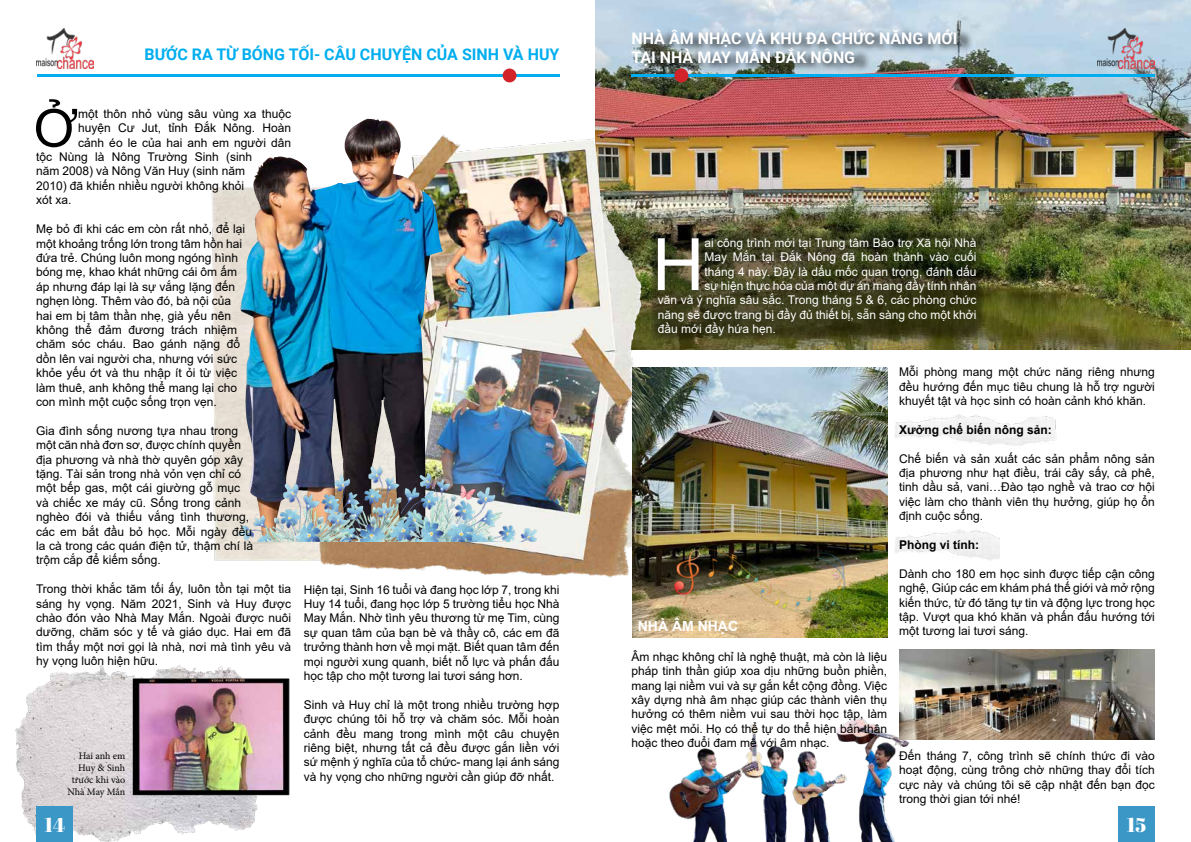
<style>
.page{position:relative;width:1191px;height:842px;background:#fff}
.page>*{position:absolute;margin:0;border:0;box-sizing:border-box;transform-origin:0 0}
.t1{font:72.4px "Arial";color:#fff}
.t2{font:52.2px "Arial";color:#000}
.t3{font:20px "Abril Fatface";color:#fff}
.t4{font:700 16px/19.2px "Roboto";color:#fff}
.t5{font:700 16px "Roboto";color:#00aeef}
.t6{font:700 14px "Arial";color:#fff}
.t7{font:12px/14.4px "Arial";color:#000;text-align:justify}
.t8{font:12px "Arial";color:#fff}
.t9{font:700 12px "Arial";color:#000}
.t10{font:10px/12px "Minion Pro";color:#000;text-align:right}
</style>
<div class="page">
<img style="left:595px;top:0;width:596px;height:350px">
<img style="left:211px;top:127px;width:447px;height:451px">
<img style="left:238px;top:119px;width:205px;height:339px">
<img style="left:224px;top:458px;width:327px;height:84px">
<img style="left:15px;top:665px;width:243px;height:177px">
<div style="left:637px;top:27px;width:336px;height:48px;background:#000;opacity:.75"></div>
<img style="left:130px;top:677px;width:160px;height:120px">
<img style="left:632px;top:367px;width:255px;height:271px">
<img style="left:653px;top:533px;width:213px;height:92px">
<svg style="left:651px;top:230px;width:333px;height:109px;background:#3b3c1c"></svg>
<img style="left:877px;top:405px;width:180px;height:48px">
<img style="left:877px;top:520px;width:122px;height:48px">
<img style="left:669px;top:718px;width:242px;height:124px">
<img style="left:899px;top:649px;width:256px;height:90px">
<div style="left:36px;top:806px;width:37px;height:36px;background:#3b98c6"></div>
<div style="left:1118px;top:806px;width:37px;height:36px;background:#3b98c6"></div>
<img style="left:36px;top:29px;width:58px;height:39px">
<img style="left:1097px;top:29px;width:58px;height:39px">
<hr style="left:36px;top:74px;width:523px;height:3px;background:#00aeef">
<div style="left:502px;top:69px;width:14px;height:13px;background:#d2232a;border-radius:50%"></div>
<hr style="left:631px;top:74px;width:524px;height:3px;background:#00aeef">
<div style="left:674px;top:69px;width:14px;height:13px;background:#d2232a;border-radius:50%"></div>
<h3 class="t5" style="left:145px;top:43px;width:416px">BƯỚC RA TỪ BÓNG TỐI- CÂU CHUYỆN CỦA SINH VÀ HUY</h3>
<h3 class="t4" style="left:631px;top:28px;width:327px">NHÀ ÂM NHẠC VÀ KHU ĐA CHỨC NĂNG MỚI<br>TẠI NHÀ MAY MẮN ĐẮK NÔNG</h3>
<h2 class="t2" style="left:33px;top:92px;width:46px">Ở</h2>
<p class="t7" style="left:78px;top:106px;width:214px">một thôn nhỏ vùng sâu vùng xa thuộc</p>
<p class="t7" style="left:78px;top:121px;width:214px">huyện Cư Jut, tỉnh Đắk Nông. Hoàn</p>
<p class="t7" style="left:78px;top:135px;width:214px">cảnh éo le của hai anh em người dân</p>
<p class="t7" style="left:36px;top:150px;width:217px">tộc Nùng là Nông Trường Sinh (sinh</p>
<p class="t7" style="left:36px;top:164px;width:210px">năm 2008) và Nông Văn Huy (sinh năm</p>
<p class="t7" style="left:36px;top:178px;width:209px">2010) đã khiến nhiều người không khỏi</p>
<p class="t7" style="left:36px;top:193px;width:37px">xót xa.</p>
<p class="t7" style="left:36px;top:222px;width:210px;text-align:left">Mẹ bỏ đi khi các em còn rất nhỏ, để lại một khoảng trống lớn trong tâm hồn hai đứa trẻ. Chúng luôn mong ngóng hình bóng mẹ, khao khát những cái ôm ấm áp nhưng đáp lại là sự vắng lặng đến nghẹn lòng. Thêm vào đó, bà nội của hai em bị tâm thần nhẹ, già yếu nên không thể đảm đương trách nhiệm chăm sóc cháu. Bao gánh nặng đổ dồn lên vai người cha, nhưng với sức khỏe yếu ớt và thu nhập ít ỏi từ việc làm thuê, anh không thể mang lại cho con mình một cuộc sống trọn vẹn.</p>
<p class="t7" style="left:36px;top:423px;width:218px;text-align:left">Gia đình sống nương tựa nhau trong một căn nhà đơn sơ, được chính quyền địa phương và nhà thờ quyên góp xây tặng. Tài sản trong nhà vỏn vẹn chỉ có một bếp gas, một cái giường gỗ mục và chiếc xe máy cũ. Sống trong cảnh nghèo đói và thiếu vắng tình thương, các em bắt đầu bỏ học. Mỗi ngày đều la cà trong các quán điện tử, thậm chí là trộm cắp để kiếm sống.</p>
<p class="t7" style="left:36px;top:582px;width:256px">Trong thời khắc tăm tối ấy, luôn tồn tại một tia sáng hy vọng. Năm 2021, Sinh và Huy được chào đón vào Nhà May Mắn. Ngoài được nuôi dưỡng, chăm sóc y tế và giáo dục. Hai em đã tìm thấy một nơi gọi là nhà, nơi mà tình yêu và hy vọng luôn hiện hữu.</p>
<h1 class="t1" style="left:652px;top:215px;width:54px">H</h1>
<p class="t8" style="left:704px;top:234px;width:274px">ai công trình mới tại Trung tâm Bảo trợ Xã hội Nhà</p>
<p class="t8" style="left:704px;top:249px;width:274px">May Mắn tại Đắk Nông đã hoàn thành vào cuối</p>
<p class="t8" style="left:704px;top:263px;width:274px">tháng 4 này. Đây là dấu mốc quan trọng, đánh dấu</p>
<p class="t8" style="left:704px;top:278px;width:274px">sự hiện thực hóa của một dự án mang đầy tính nhân</p>
<p class="t8" style="left:658px;top:292px;width:320px">văn và ý nghĩa sâu sắc. Trong tháng 5 &amp; 6, các phòng chức</p>
<p class="t8" style="left:658px;top:306px;width:320px">năng sẽ được trang bị đầy đủ thiết bị, sẵn sàng cho một khởi</p>
<p class="t8" style="left:658px;top:321px;width:119px">đầu mới đầy hứa hẹn.</p>
<p class="t7" style="left:899px;top:365px;width:257px">Mỗi phòng mang một chức năng riêng nhưng đều hướng đến mục tiêu chung là hỗ trợ người khuyết tật và học sinh có hoàn cảnh khó khăn.</p>
<p class="t9" style="left:899px;top:421px;width:154px">Xưởng chế biến nông sản:</p>
<p class="t7" style="left:899px;top:451px;width:257px">Chế biến và sản xuất các sản phẩm nông sản địa phương như hạt điều, trái cây sấy, cà phê, tinh dầu sả, vani…Đào tạo nghề và trao cơ hội việc làm cho thành viên thụ hưởng, giúp họ ổn định cuộc sống.</p>
<p class="t9" style="left:899px;top:536px;width:82px">Phòng vi tính:</p>
<p class="t7" style="left:899px;top:566px;width:257px">Dành cho 180 em học sinh được tiếp cận công nghệ, Giúp các em khám phá thế giới và mở rộng kiến thức, từ đó tăng tự tin và động lực trong học tập. Vượt qua khó khăn và phấn đấu hướng tới một tương lai tươi sáng.</p>
<p class="t7" style="left:631px;top:649px;width:257px">Âm nhạc không chỉ là nghệ thuật, mà còn là liệu pháp tinh thần giúp xoa dịu những buồn phiền, mang lại niềm vui và sự gắn kết cộng đồng. Việc xây dựng nhà âm nhạc giúp các thành viên thụ hưởng có thêm niềm vui sau thời học tập, làm việc mệt mỏi. Họ có thể tự do thể hiện bản thân hoặc theo đuổi đam mê với âm nhạc.</p>
<p class="t7" style="left:304px;top:582px;width:257px">Hiện tại, Sinh 16 tuổi và đang học lớp 7, trong khi Huy 14 tuổi, đang học lớp 5 trường tiểu học Nhà May Mắn. Nhờ tình yêu thương từ mẹ Tim, cùng sự quan tâm của bạn bè và thầy cô, các em đã trưởng thành hơn về mọi mặt. Biết quan tâm đến mọi người xung quanh, biết nỗ lực và phấn đấu học tập cho một tương lai tươi sáng hơn.</p>
<p class="t7" style="left:304px;top:697px;width:257px">Sinh và Huy chỉ là một trong nhiều trường hợp được chúng tôi hỗ trợ và chăm sóc. Mỗi hoàn cảnh đều mang trong mình một câu chuyện riêng biệt, nhưng tất cả đều được gắn liền với sứ mệnh ý nghĩa của tổ chức- mang lại ánh sáng và hy vọng cho những người cần giúp đỡ nhất.</p>
<p class="t6" style="left:638px;top:616px;width:102px">NHÀ ÂM NHẠC</p>
<p class="t10" style="left:67px;top:749px;width:59px">Hai anh em<br>Huy &amp; Sinh trước khi vào<br>Nhà May Mắn</p>
<p class="t7" style="left:899px;top:748px;width:257px">Đến tháng 7, công trình sẽ chính thức đi vào hoạt động, cùng trông chờ những thay đổi tích cực này và chúng tôi sẽ cập nhật đến bạn đọc trong thời gian tới nhé!</p>
<h3 class="t3" style="left:45px;top:811px;width:22px">14</h3>
<h3 class="t3" style="left:1127px;top:811px;width:21px">15</h3>
</div>
